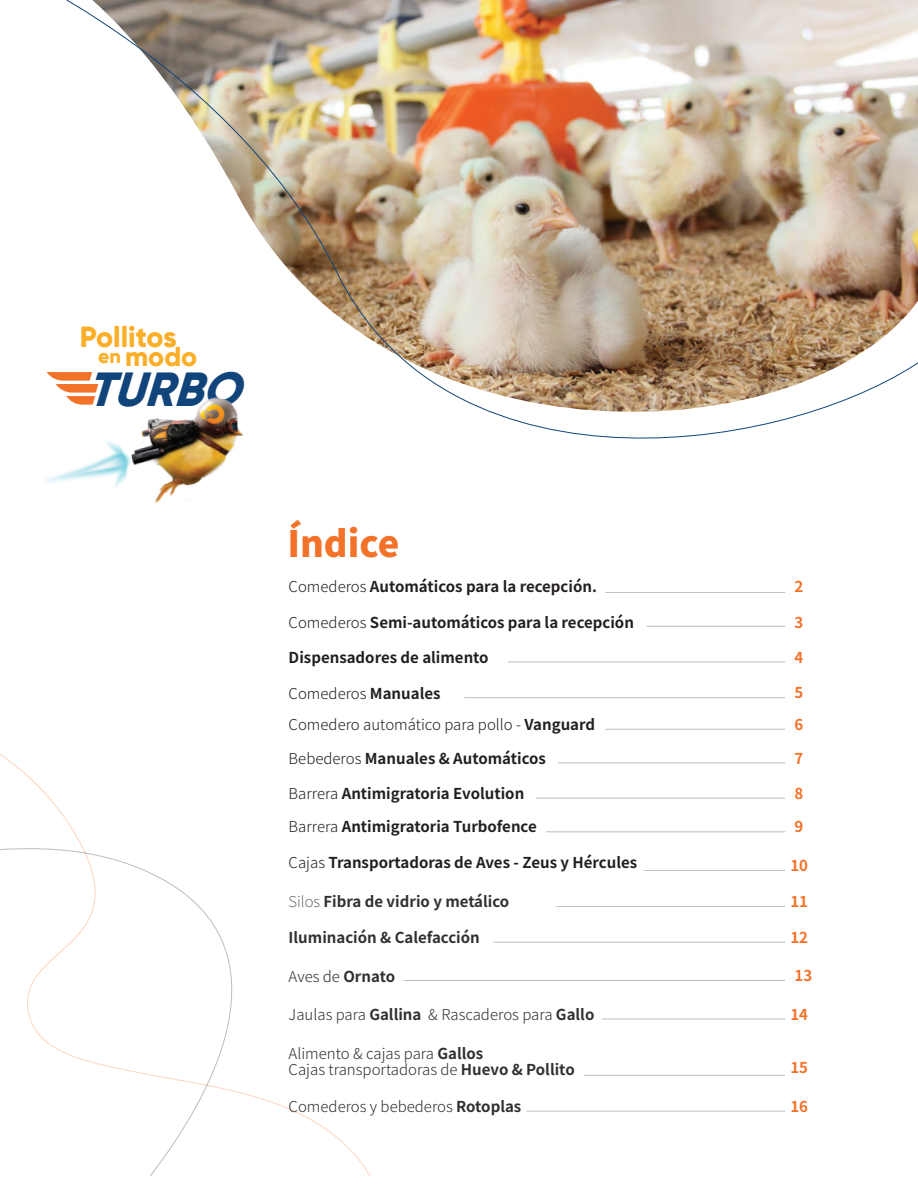
<style>
.page{position:relative;width:918px;height:1188px;background:#fff}
.page>*{position:absolute;margin:0;border:0;box-sizing:border-box;transform-origin:0 0}
.t1{font:italic 800 47.7px "Gilroy";color:#11447a}
.t2{font:900 36.3px "Noto Sans JP";color:#f3722a}
.t3{font:800 28.95px "Gilroy";color:#fbae28}
.t4{font:800 27.15px "Gilroy";color:#fbae28}
.t5{font:700 15px "Noto Sans JP";color:#231f20}
.t6{font:300 15px/16.8px "Noto Sans JP";color:#312f30}
.t7{font:300 15px "Noto Sans JP";color:#231f20}
.t8{font:700 15px "Noto Sans JP";color:#312f30}
.t9{font:700 15px "Noto Sans JP";color:#f3722a}
.s1{font-size:19.65px}
.s2{font-weight:300}
.s3{font-weight:700}
.s4{font-weight:100}
</style>
<div class="page">
<svg style="left:0;top:754px;width:232px;height:422px"></svg>
<img style="left:46px;top:0;width:872px;height:439px">
<hr style="left:605px;top:592px;width:180px;height:1px;background:#211e1e">
<hr style="left:647px;top:626px;width:138px;height:1px;background:#211e1e">
<hr style="left:508px;top:662px;width:277px;height:1px;background:#211e1e">
<hr style="left:464px;top:697px;width:321px;height:1px;background:#211e1e">
<hr style="left:605px;top:729px;width:180px;height:1px;background:#211e1e">
<hr style="left:558px;top:763px;width:227px;height:1px;background:#211e1e">
<hr style="left:536px;top:798px;width:249px;height:1px;background:#211e1e">
<hr style="left:546px;top:831px;width:239px;height:1px;background:#211e1e">
<hr style="left:494px;top:942px;width:291px;height:1px;background:#211e1e">
<hr style="left:644px;top:870px;width:141px;height:1px;background:#211e1e">
<hr style="left:556px;top:906px;width:229px;height:1px;background:#211e1e">
<hr style="left:404px;top:980px;width:381px;height:1px;background:#211e1e">
<hr style="left:527px;top:1111px;width:258px;height:1px;background:#211e1e">
<hr style="left:602px;top:1019px;width:183px;height:1px;background:#211e1e">
<hr style="left:584px;top:1075px;width:201px;height:1px;background:#211e1e">
<img style="left:45px;top:381px;width:225px;height:123px">
<svg style="left:47px;top:372px;width:51px;height:33px"></svg>
<h3 class="t3" style="left:80px;top:319px;width:98px">Pollitos</h3>
<h3 class="t4" style="left:98px;top:340px;width:101px"><span class="s1">en</span> modo</h3>
<h1 class="t1" style="left:87px;top:359px;width:172px">TURBO</h1>
<h2 class="t2" style="left:287px;top:523px;width:114px">Índice</h2>
<p class="t5" style="left:289px;top:578px;width:310px"><span class="s2">Comederos</span> Automáticos para la recepción.</p>
<p class="t5" style="left:289px;top:614px;width:347px"><span class="s2">Comederos</span> Semi-automáticos para la recepción</p>
<p class="t5" style="left:289px;top:649px;width:202px">Dispensadores de alimento</p>
<p class="t7" style="left:289px;top:685px;width:153px">Comederos <span class="s3">Manuales</span></p>
<p class="t9" style="left:795px;top:578px;width:10px">2</p>
<p class="t9" style="left:795px;top:614px;width:10px">3</p>
<p class="t9" style="left:795px;top:649px;width:10px">4</p>
<p class="t9" style="left:795px;top:684px;width:10px">5</p>
<p class="t7" style="left:289px;top:716px;width:308px">Comedero automático para pollo - <span class="s3">Vanguard</span></p>
<p class="t9" style="left:795px;top:716px;width:10px">6</p>
<p class="t5" style="left:289px;top:750px;width:259px"><span class="s2">Bebederos</span> Manuales &amp; Automáticos</p>
<p class="t5" style="left:289px;top:785px;width:237px"><span class="s2">Barrera</span> Antimigratoria Evolution</p>
<p class="t5" style="left:289px;top:818px;width:250px"><span class="s2">Barrera</span> Antimigratoria Turbofence</p>
<p class="t5" style="left:289px;top:854px;width:350px"><span class="s2">Cajas</span> Transportadoras de Aves - Zeus y Hércules</p>
<p class="t8" style="left:289px;top:893px;width:222px"><span class="s4">Silos</span> Fibra de vidrio y metálico</p>
<p class="t8" style="left:289px;top:929px;width:193px">Iluminación &amp; Calefacción</p>
<p class="t6" style="left:289px;top:968px;width:108px">Aves de <span class="s3">Ornato</span></p>
<p class="t6" style="left:289px;top:1006px;width:307px">Jaulas para <span class="s3">Gallina</span> &amp; Rascaderos para <span class="s3">Gallo</span></p>
<p class="t6" style="left:289px;top:1045px;width:288px">Alimento &amp; cajas para <span class="s3">Gallos<br></span>Cajas transportadoras de <span class="s3">Huevo &amp; Pollito</span></p>
<p class="t6" style="left:289px;top:1098px;width:234px">Comederos y bebederos <span class="s3">Rotoplas</span></p>
<p class="t9" style="left:795px;top:750px;width:10px">7</p>
<p class="t9" style="left:795px;top:785px;width:10px">8</p>
<p class="t9" style="left:795px;top:818px;width:10px">9</p>
<p class="t9" style="left:790px;top:857px;width:19px">10</p>
<p class="t9" style="left:790px;top:893px;width:19px">11</p>
<p class="t9" style="left:790px;top:929px;width:19px">12</p>
<p class="t9" style="left:795px;top:967px;width:19px">13</p>
<p class="t9" style="left:790px;top:1006px;width:19px">14</p>
<p class="t9" style="left:790px;top:1059px;width:19px">15</p>
<p class="t9" style="left:790px;top:1098px;width:19px">16</p>
</div>
